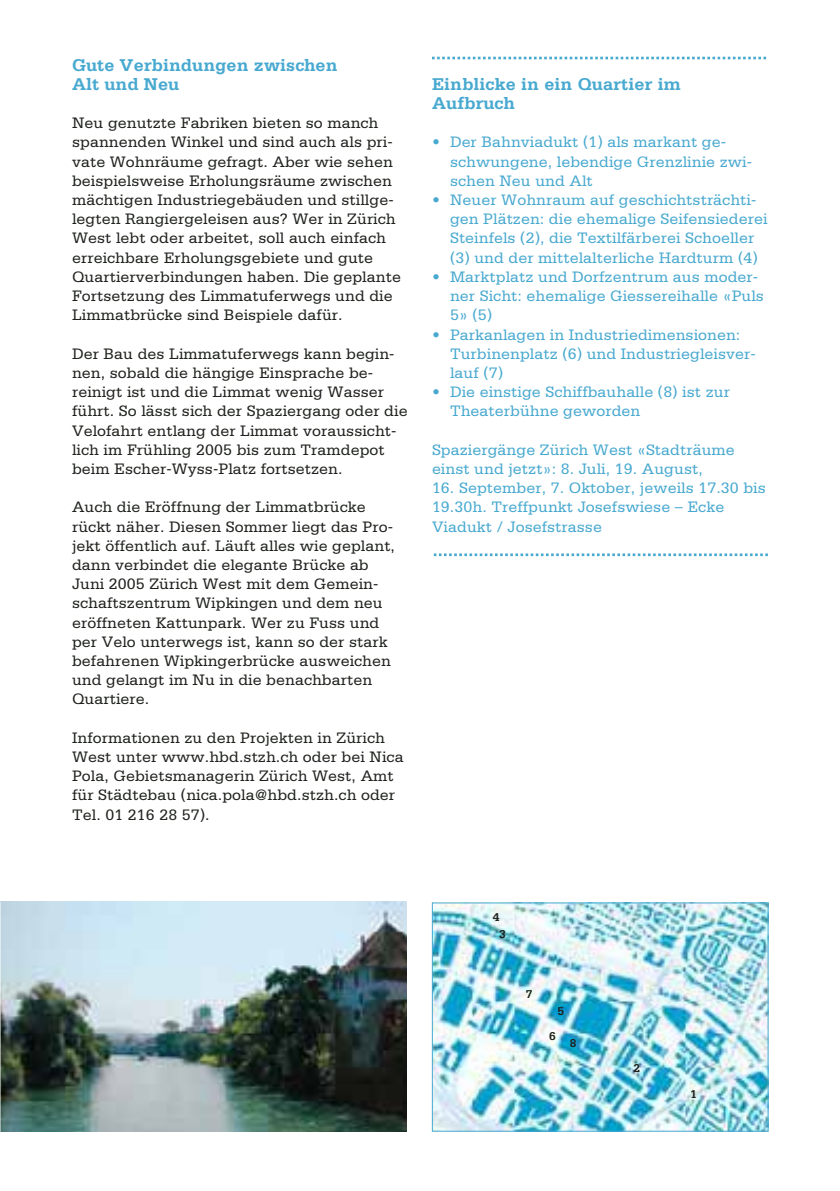
<style>
.page{position:relative;width:840px;height:1191px;background:#fff}
.page>*{position:absolute;margin:0;border:0;box-sizing:border-box;transform-origin:0 0}
.t1{font:700 18px/19.2px "Serifa";letter-spacing:.005em;color:#48a9d0}
.t2{font:16px/19.2px "Serifa";letter-spacing:.005em;color:#1f221d}
.t3{font:16px/19.2px "Serifa";letter-spacing:.005em;color:#48a9d0}
.t4{font:700 12px "Serifa";color:#1f221d}
</style>
<div class="page">
<img style="left:0;top:901px;width:406px;height:231px">
<svg style="left:432px;top:57px;width:333px;height:2px"></svg>
<svg style="left:433px;top:553px;width:334px;height:3px"></svg>
<img style="left:434px;top:904px;width:331px;height:225px">
<div style="left:432px;top:902px;width:335px;height:229px;border:1px solid #48a9d0"></div>
<p class="t1" style="left:72px;top:57px;width:267px">Gute Verbindungen zwischen<br>Alt und Neu</p>
<p class="t2" style="left:72px;top:115px;width:330px">Neu genutzte Fabriken bieten so manch spannenden Winkel und sind auch als pri&shy;vate Wohnräume gefragt. Aber wie sehen beispielsweise Erholungsräume zwischen mächtigen Industriegebäuden und stillge&shy;legten Rangiergeleisen aus? Wer in Zürich West lebt oder arbeitet, soll auch einfach erreichbare Erholungsgebiete und gute Quartierverbindungen haben. Die geplante Fortsetzung des Limmatuferwegs und die Limmatbrücke sind Beispiele dafür.</p>
<p class="t2" style="left:72px;top:345px;width:337px">Der Bau des Limmatuferwegs kann begin&shy;nen, sobald die hängige Einsprache be&shy;reinigt ist und die Limmat wenig Wasser führt. So lässt sich der Spaziergang oder die Velofahrt entlang der Limmat voraussicht&shy;lich im Frühling 2005 bis zum Tramdepot beim Escher-Wyss-Platz fortsetzen.</p>
<p class="t2" style="left:72px;top:499px;width:324px">Auch die Eröffnung der Limmatbrücke rückt näher. Diesen Sommer liegt das Pro&shy;jekt öffentlich auf. Läuft alles wie geplant, dann verbindet die elegante Brücke ab Juni 2005 Zürich West mit dem Gemein&shy;schaftszentrum Wipkingen und dem neu eröffneten Kattunpark. Wer zu Fuss und per Velo unterwegs ist, kann so der stark befahrenen Wipkingerbrücke ausweichen und gelangt im Nu in die benachbarten Quartiere.</p>
<p class="t2" style="left:72px;top:729px;width:333px">Informationen zu den Projekten in Zürich West unter www.hbd.stzh.ch oder bei Nica Pola, Gebietsmanagerin Zürich West, Amt für Städtebau (nica.pola@hbd.stzh.ch oder Tel. 01 216 28 57).</p>
<p class="t1" style="left:432px;top:76px;width:250px">Einblicke in ein Quartier im<br>Aufbruch</p>
<p class="t3" style="left:450px;top:134px;width:303px;text-indent:-18px">• Der Bahnviadukt (1) als markant ge&shy;schwungene, lebendige Grenzlinie zwi&shy;schen Neu und Alt</p>
<p class="t3" style="left:450px;top:191px;width:319px;text-indent:-18px">• Neuer Wohnraum auf geschichtsträchti&shy;gen Plätzen: die ehemalige Seifensiederei Steinfels (2), die Textilfärberei Schoeller (3) und der mittelalterliche Hardturm (4)</p>
<p class="t3" style="left:450px;top:268px;width:315px;text-indent:-18px">• Marktplatz und Dorfzentrum aus moder&shy;ner Sicht: ehemalige Giessereihalle «Puls<br>5» (5)</p>
<p class="t3" style="left:450px;top:326px;width:307px;text-indent:-18px">• Parkanlagen in Industriedimensionen:<br>Turbinenplatz (6) und Industriegleisver&shy;lauf (7)</p>
<p class="t3" style="left:450px;top:383px;width:281px;text-indent:-18px">• Die einstige Schiffbauhalle (8) ist zur<br>Theaterbühne geworden</p>
<p class="t3" style="left:432px;top:441px;width:304px">Spaziergänge Zürich West «Stadträume einst und jetzt»: 8. Juli, 19. August,</p>
<p class="t3" style="left:432px;top:479px;width:335px">16. September, 7. Oktober, jeweils 17.30 bis<br>19.30h. Treffpunkt Josefswiese – Ecke<br>Viadukt / Josefstrasse</p>
<p class="t4" style="left:492px;top:913px;width:8px">4</p>
<p class="t4" style="left:499px;top:930px;width:8px">3</p>
<p class="t4" style="left:525px;top:989px;width:8px">7</p>
<p class="t4" style="left:557px;top:1006px;width:8px">5</p>
<p class="t4" style="left:549px;top:1032px;width:8px">6</p>
<p class="t4" style="left:569px;top:1038px;width:8px">8</p>
<p class="t4" style="left:633px;top:1064px;width:8px">2</p>
<p class="t4" style="left:690px;top:1090px;width:8px">1</p>
</div>
